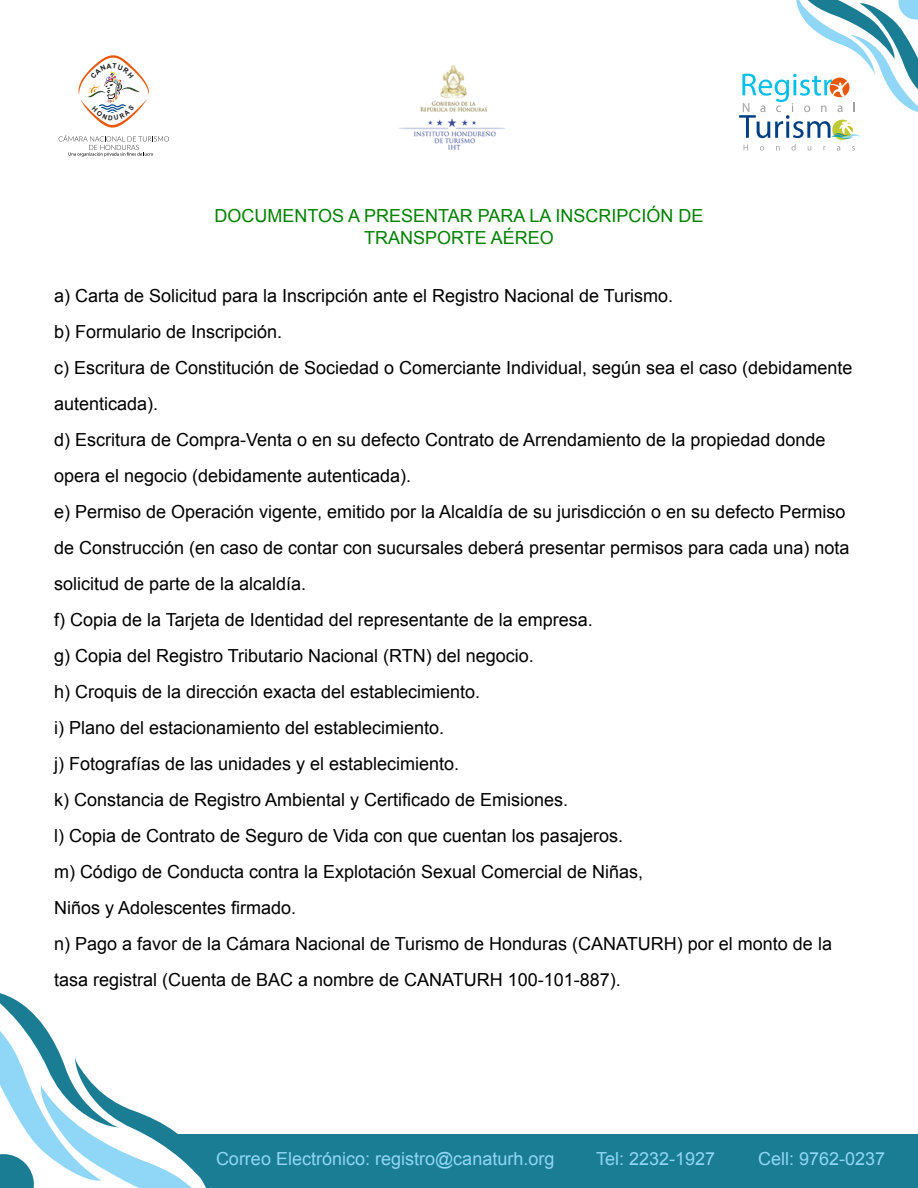
<style>
.page{position:relative;width:918px;height:1188px;background:#fff}
.page>*{position:absolute;margin:0;border:0;box-sizing:border-box;transform-origin:0 0}
.t1{font:18px/36px "Arial";color:#000}
.t2{font:18px "Arial";color:#8fd6f7}
.t3{font:18px/21.6px "Arial";color:#008100;text-align:center}
</style>
<div class="page">
<svg style="left:739px;top:0;width:179px;height:151px"></svg>
<img style="left:399px;top:65px;width:106px;height:85px">
<svg style="left:0;top:993px;width:918px;height:195px"></svg>
<svg style="left:59px;top:55px;width:110px;height:102px"></svg>
<p class="t3" style="left:214px;top:205px;width:491px">DOCUMENTOS A PRESENTAR PARA LA INSCRIPCIÓN DE<br>TRANSPORTE AÉREO</p>
<p class="t1" style="left:54px;top:278px;width:800px">a) Carta de Solicitud para la Inscripción ante el Registro Nacional de Turismo.<br>b) Formulario de Inscripción.<br>c) Escritura de Constitución de Sociedad o Comerciante Individual, según sea el caso (debidamente autenticada).<br>d) Escritura de Compra-Venta o en su defecto Contrato de Arrendamiento de la propiedad donde opera el negocio (debidamente autenticada).<br>e) Permiso de Operación vigente, emitido por la Alcaldía de su jurisdicción o en su defecto Permiso de Construcción (en caso de contar con sucursales deberá presentar permisos para cada una) nota solicitud de parte de la alcaldía.<br>f) Copia de la Tarjeta de Identidad del representante de la empresa.<br>g) Copia del Registro Tributario Nacional (RTN) del negocio.<br>h) Croquis de la dirección exacta del establecimiento.<br>i) Plano del estacionamiento del establecimiento.<br>j) Fotografías de las unidades y el establecimiento.<br>k) Constancia de Registro Ambiental y Certificado de Emisiones.<br>l) Copia de Contrato de Seguro de Vida con que cuentan los pasajeros.<br>m) Código de Conducta contra la Explotación Sexual Comercial de Niñas,<br>Niños y Adolescentes firmado.<br>n) Pago a favor de la Cámara Nacional de Turismo de Honduras (CANATURH) por el monto de la tasa registral (Cuenta de BAC a nombre de CANATURH 100-101-887).</p>
<p class="t2" style="left:216px;top:1147px;width:340px">Correo Electrónico: registro@canaturh.org</p>
<p class="t2" style="left:596px;top:1147px;width:121px">Tel: 2232-1927</p>
<p class="t2" style="left:758px;top:1147px;width:129px">Cell: 9762-0237</p>
</div>
